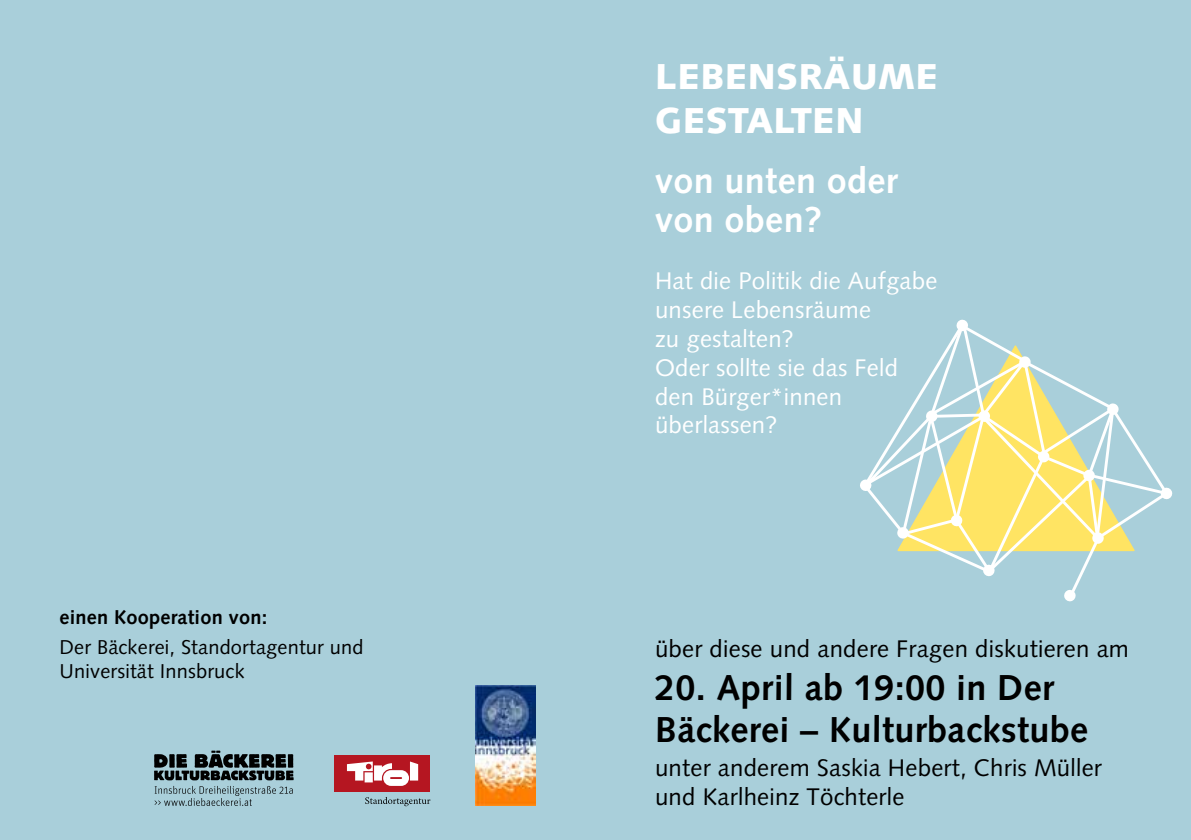
<style>
.page{position:relative;width:1191px;height:840px;background:#fff}
.page>*{position:absolute;margin:0;border:0;box-sizing:border-box;transform-origin:0 0}
.t1{font:700 36px/42px "Syntax LT";letter-spacing:.01em;color:#000}
.t2{font:900 36px/43.2px "Syntax LT";letter-spacing:.01em;color:#fff}
.t3{font:700 36px/39px "Syntax LT";letter-spacing:.01em;color:#fff}
.t4{font:24px/28.8px "Syntax LT";letter-spacing:.01em;color:#fff}
.t5{font:24px/28.8px "Syntax LT";letter-spacing:.01em;color:#000}
.t6{font:20px/24px "Syntax LT";letter-spacing:.01em;color:#000}
.t7{font:700 20px "Syntax LT";letter-spacing:.01em;color:#000}
</style>
<div class="page">
<div style="left:0;top:0;width:1191px;height:839px;background:#a9cfda"></div>
<svg style="left:154px;top:750px;width:140px;height:55px"></svg>
<img style="left:475px;top:685px;width:61px;height:120px">
<svg style="left:365px;top:797px;width:65px;height:8px"></svg>
<div style="left:334px;top:754px;width:96px;height:37px;background:#b51621"></div>
<svg style="left:347px;top:761px;width:71px;height:24px"></svg>
<svg style="left:1063px;top:589px;width:13px;height:12px"></svg>
<div style="left:1160px;top:487px;width:12px;height:12px;background:#fff;border-radius:5px"></div>
<svg style="left:861px;top:320px;width:309px;height:278px"></svg>
<p class="t7" style="left:60px;top:605px;width:209px">einen Kooperation von:</p>
<p class="t6" style="left:60px;top:635px;width:306px">Der Bäckerei, Standortagentur und<br>Universität Innsbruck</p>
<h1 class="t2" style="left:655px;top:55px;width:284px">LEBENSRÄUME<br>GESTALTEN</h1>
<h1 class="t3" style="left:655px;top:161px;width:245px">von unten oder von oben?</h1>
<p class="t4" style="left:655px;top:266px;width:284px">Hat die Politik die Aufgabe unsere Lebensräume<br>zu gestalten?<br>Oder sollte sie das Feld den Bürger*innen überlassen?</p>
<p class="t5" style="left:655px;top:634px;width:475px">über diese und andere Fragen diskutieren am</p>
<h1 class="t1" style="left:655px;top:666px;width:434px">20. April ab 19:00 in Der<br>Bäckerei – Kulturbackstube</h1>
<p class="t5" style="left:655px;top:753px;width:448px">unter anderem Saskia Hebert, Chris Müller und Karlheinz Töchterle</p>
</div>
